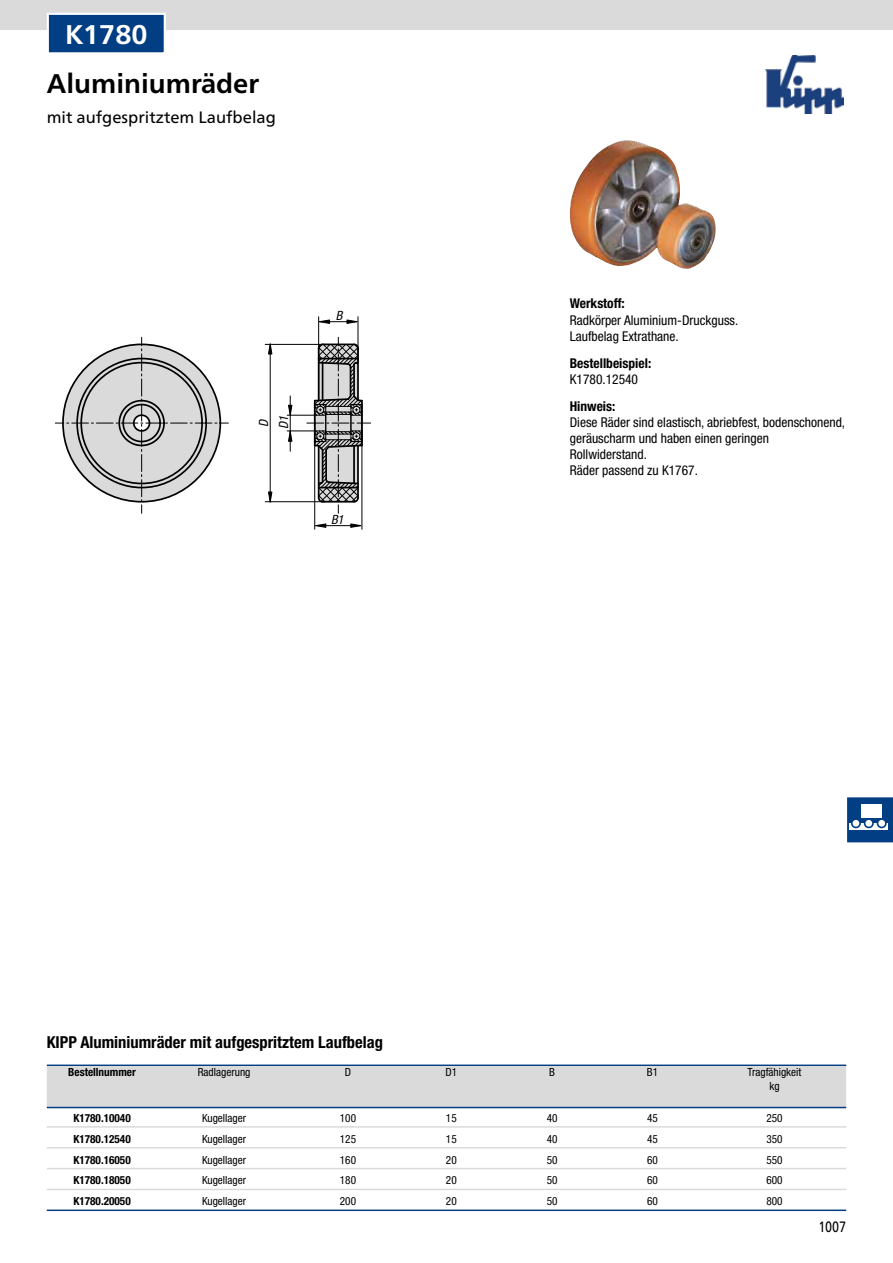
<style>
.page{position:relative;width:893px;height:1263px;background:#fff}
.page>*{position:absolute;margin:0;border:0;box-sizing:border-box;transform-origin:0 0}
.t1{font:700 27px "Frutiger Neue LTW1 G";color:#000}
.t2{font:700 27px "Frutiger Neue LTW1 G";color:#fff}
.t3{font:700 condensed 16.5px "Helvetica Neue LTW1 G";color:#000}
.t4{font:16.5px "Frutiger Neue LTW1 G";color:#000}
.t5{font:15px "Frutiger Neue LTW1 G";color:#000;scale:.81 1}
.t6{font:condensed 13.5px/16.2px "Helvetica Neue LTW1 G";color:#000}
.t7{font:700 condensed 13.5px "Helvetica Neue LTW1 G";color:#000}
.t8{font:italic condensed 12.75px/19.8px "Helvetica Neue LTW1 G";color:#000}
.t9{font:condensed 11.25px/14px "Helvetica Neue LTW1 G";color:#000;text-align:center}
.t10{font:700 condensed 11.25px "Helvetica Neue LTW1 G";color:#000}
</style>
<div class="page">
<img style="left:765px;top:55px;width:79px;height:58px">
<div style="left:0;top:0;width:893px;height:30px;background:#dadada"></div>
<svg style="left:847px;top:797px;width:46px;height:46px"></svg>
<img style="left:570px;top:140px;width:146px;height:129px">
<hr style="left:318px;top:317px;width:1px;height:44px;background:#000">
<hr style="left:358px;top:317px;width:1px;height:44px;background:#000">
<hr style="left:314px;top:423px;width:1px;height:106px;background:#000">
<hr style="left:361px;top:431px;width:1px;height:98px;background:#000">
<hr style="left:265px;top:501px;width:60px;height:1px;background:#000">
<hr style="left:265px;top:344px;width:60px;height:1px;background:#000">
<svg style="left:350px;top:523px;width:13px;height:5px"></svg>
<svg style="left:314px;top:523px;width:13px;height:5px"></svg>
<svg style="left:346px;top:319px;width:13px;height:5px"></svg>
<svg style="left:318px;top:319px;width:12px;height:5px"></svg>
<svg style="left:267px;top:343px;width:6px;height:12px"></svg>
<svg style="left:267px;top:491px;width:6px;height:12px"></svg>
<hr style="left:270px;top:346px;width:1px;height:155px;background:#000">
<hr style="left:321px;top:321px;width:34px;height:1px;background:#000">
<hr style="left:317px;top:525px;width:43px;height:1px;background:#000">
<svg style="left:55px;top:337px;width:173px;height:176px"></svg>
<svg style="left:287px;top:337px;width:84px;height:176px"></svg>
<div style="left:48px;top:14px;width:117px;height:39px;background:#023e84"></div>
<div style="left:47px;top:13px;width:119px;height:41px;border:2px solid #fff"></div>
<hr style="left:47px;top:1064px;width:799px;height:2px;background:#023e84">
<div style="left:47px;top:1066px;width:799px;height:41px;background:#dadada"></div>
<hr style="left:47px;top:1107px;width:799px;height:1px;background:#023e84">
<hr style="left:47px;top:1126px;width:799px;height:2px;background:#dadada">
<hr style="left:47px;top:1147px;width:799px;height:1px;background:#dadada">
<hr style="left:47px;top:1168px;width:799px;height:1px;background:#dadada">
<hr style="left:47px;top:1189px;width:799px;height:1px;background:#dadada">
<hr style="left:47px;top:1209px;width:799px;height:2px;background:#023e84">
<h1 class="t2" style="left:65px;top:18px;width:84px">K1780</h1>
<h1 class="t1" style="left:47px;top:67px;width:214px">Aluminiumräder</h1>
<p class="t4" style="left:47px;top:105px;width:231px">mit aufgespritztem Laufbelag</p>
<p class="t8" style="left:254px;top:429px;width:15px;rotate:-90deg">D<br>D1</p>
<p class="t8" style="left:336px;top:305px;width:8px">B</p>
<p class="t8" style="left:331px;top:510px;width:14px">B1</p>
<p class="t7" style="left:570px;top:295px;width:57px">Werkstoff:</p>
<p class="t6" style="left:570px;top:312px;width:170px">Radkörper Aluminium-Druckguss.<br>Laufbelag Extrathane.</p>
<p class="t7" style="left:570px;top:355px;width:83px">Bestellbeispiel:</p>
<p class="t6" style="left:570px;top:371px;width:70px">K1780.12540</p>
<p class="t7" style="left:570px;top:398px;width:47px">Hinweis:</p>
<p class="t6" style="left:570px;top:414px;width:277px">Diese Räder sind elastisch, abriebfest, bodenschonend, geräuscharm und haben einen geringen Rollwiderstand.<br>Räder passend zu K1767.</p>
<p class="t3" style="left:47px;top:1033px;width:338px">KIPP Aluminiumräder mit aufgespritztem Laufbelag</p>
<p class="t10" style="left:68px;top:1066px;width:69px">Bestellnummer</p>
<p class="t9" style="left:198px;top:1065px;width:54px">Radlagerung</p>
<p class="t9" style="left:345px;top:1065px;width:8px">D</p>
<p class="t9" style="left:446px;top:1065px;width:13px">D1</p>
<p class="t9" style="left:549px;top:1065px;width:7px">B</p>
<p class="t9" style="left:647px;top:1065px;width:13px">B1</p>
<p class="t9" style="left:748px;top:1065px;width:55px">Tragfähigkeit kg</p>
<p class="t10" style="left:73px;top:1111px;width:59px">K1780.10040</p>
<p class="t9" style="left:202px;top:1111px;width:46px">Kugellager</p>
<p class="t9" style="left:340px;top:1111px;width:18px">100</p>
<p class="t9" style="left:446px;top:1111px;width:12px">15</p>
<p class="t9" style="left:547px;top:1111px;width:12px">40</p>
<p class="t9" style="left:647px;top:1111px;width:12px">45</p>
<p class="t9" style="left:766px;top:1111px;width:18px">250</p>
<p class="t10" style="left:73px;top:1132px;width:59px">K1780.12540</p>
<p class="t9" style="left:202px;top:1132px;width:46px">Kugellager</p>
<p class="t9" style="left:340px;top:1132px;width:18px">125</p>
<p class="t9" style="left:446px;top:1132px;width:12px">15</p>
<p class="t9" style="left:547px;top:1132px;width:12px">40</p>
<p class="t9" style="left:647px;top:1132px;width:12px">45</p>
<p class="t9" style="left:766px;top:1132px;width:18px">350</p>
<p class="t10" style="left:73px;top:1153px;width:59px">K1780.16050</p>
<p class="t9" style="left:202px;top:1153px;width:46px">Kugellager</p>
<p class="t9" style="left:340px;top:1153px;width:18px">160</p>
<p class="t9" style="left:446px;top:1153px;width:12px">20</p>
<p class="t9" style="left:547px;top:1153px;width:12px">50</p>
<p class="t9" style="left:647px;top:1153px;width:12px">60</p>
<p class="t9" style="left:766px;top:1153px;width:18px">550</p>
<p class="t10" style="left:73px;top:1174px;width:59px">K1780.18050</p>
<p class="t9" style="left:202px;top:1173px;width:46px">Kugellager</p>
<p class="t9" style="left:340px;top:1173px;width:18px">180</p>
<p class="t9" style="left:446px;top:1173px;width:12px">20</p>
<p class="t9" style="left:547px;top:1173px;width:12px">50</p>
<p class="t9" style="left:647px;top:1173px;width:12px">60</p>
<p class="t9" style="left:766px;top:1173px;width:18px">600</p>
<p class="t10" style="left:73px;top:1194px;width:59px">K1780.20050</p>
<p class="t9" style="left:202px;top:1194px;width:46px">Kugellager</p>
<p class="t9" style="left:340px;top:1194px;width:18px">200</p>
<p class="t9" style="left:446px;top:1194px;width:12px">20</p>
<p class="t9" style="left:547px;top:1194px;width:12px">50</p>
<p class="t9" style="left:647px;top:1194px;width:12px">60</p>
<p class="t9" style="left:766px;top:1194px;width:18px">800</p>
<p class="t5" style="left:818px;top:1215px;width:36px">1007</p>
</div>
